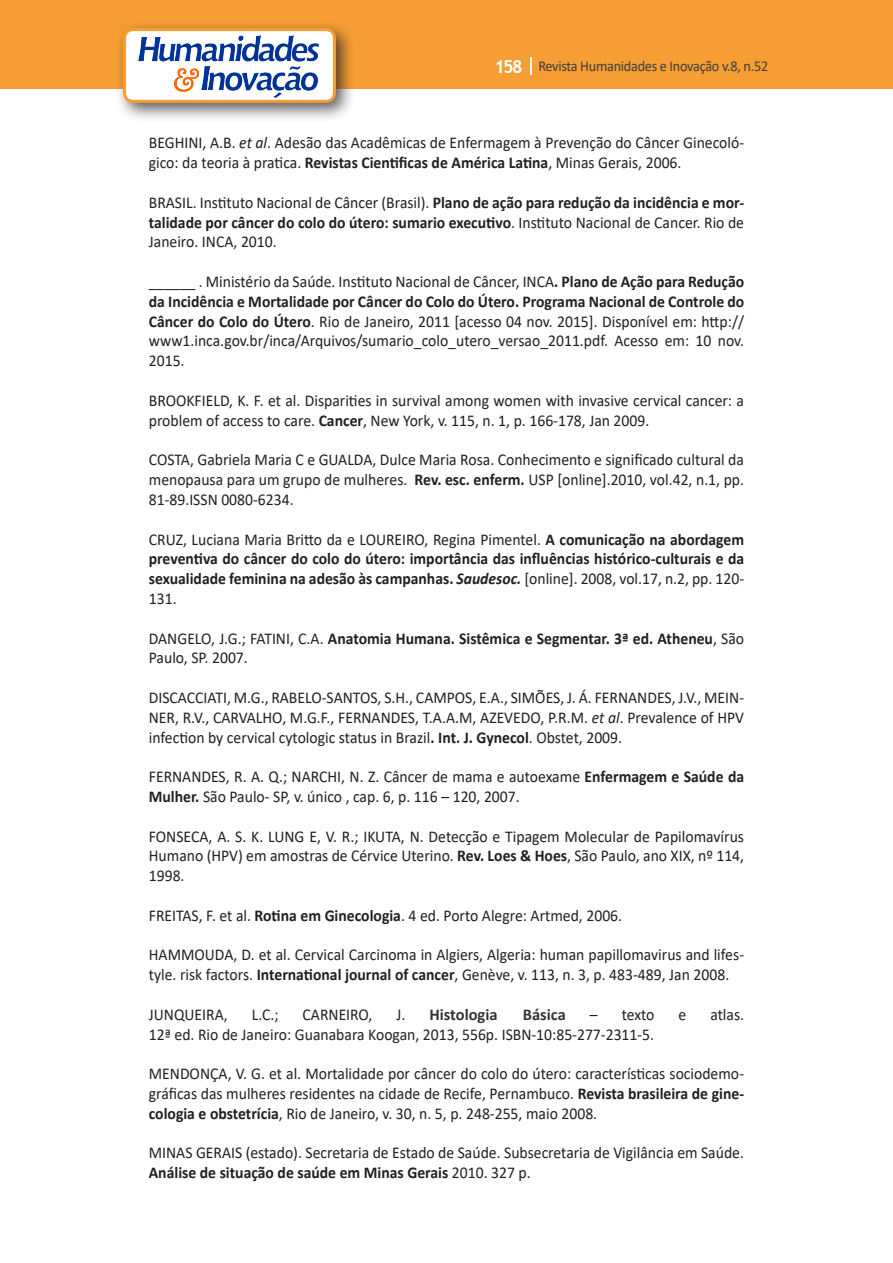
<style>
.page{position:relative;width:893px;height:1263px;background:#fff}
.page>*{position:absolute;margin:0;border:0;box-sizing:border-box;transform-origin:0 0}
.Texto{font:16.5px/19.8px "Calibri";color:#231f20;text-align:justify;scale:.95 1}
.Texto-2{font:700 16.5px/19.8px "Calibri";color:#231f20;text-align:justify;scale:.95 1}
.Texto-3{font:700 16.5px "Calibri";color:#333}
.t1{font:15px "Calibri";letter-spacing:-.02em;color:#3e3e3f;scale:.95 1}
.s1{font-family:"Trebuchet MS";font-weight:700;font-size:18px;color:#fff}
.s2{font-style:italic}
.s3{font-weight:700}
.s4{font-weight:400}
.s5{font-weight:400;color:#231f20}
</style>
<div class="page">
<div style="left:0;top:0;width:893px;height:88px;background:#f69e34"></div>
<svg style="left:530px;top:57px;width:2px;height:18px"></svg>
<div style="left:115px;top:20px;width:241px;height:103px;background:#231f20;opacity:.75"></div>
<div style="left:125px;top:30px;width:209px;height:71px;background:#fff;border-radius:9px"></div>
<img style="left:138px;top:35px;width:181px;height:62px">
<div style="left:123px;top:28px;width:213px;height:75px;border:3px solid #f69e34;border-radius:9px"></div>
<p class="t1" style="left:495px;top:56px;width:290px"><span class="s1">158</span> Revista Humanidades e Inovação v.8, n.52</p>
<p class="Texto" style="left:149px;top:133px;width:628px">BEGHINI, A.B. <span class="s2">et al</span>. Adesão das Acadêmicas de Enfermagem à Prevenção do Câncer Ginecoló&shy;gico: da teoria à pratica. <span class="s3">Revistas Cientificas de América Latina</span>, Minas Gerais, 2006.</p>
<p class="Texto" style="left:149px;top:192px;width:628px">BRASIL. Instituto Nacional de Câncer (Brasil). <span class="s3">Plano de ação para redução da incidência e mor&shy;talidade por câncer do colo do útero: sumario executivo</span>. Instituto Nacional de Cancer. Rio de Janeiro. INCA, 2010.</p>
<p class="Texto" style="left:149px;top:271px;width:628px">______ . Ministério da Saúde. Instituto Nacional de Câncer, INCA<span class="s3">. Plano de Ação para Redução da Incidência e Mortalidade por Câncer do Colo do Útero. Programa Nacional de Controle do Câncer do Colo do Útero</span>. Rio de Janeiro, 2011 [acesso 04 nov. 2015]. Disponível em: http:// www1.inca.gov.br/inca/Arquivos/sumario_colo_utero_versao_2011.pdf. Acesso em: 10 nov.<br>2015.</p>
<p class="Texto" style="left:149px;top:390px;width:628px">BROOKFIELD, K. F. et al. Disparities in survival among women with invasive cervical cancer: a problem of access to care. <span class="s3">Cancer</span>, New York, v. 115, n. 1, p. 166-178, Jan 2009.</p>
<p class="Texto" style="left:149px;top:449px;width:628px">COSTA, Gabriela Maria C e GUALDA, Dulce Maria Rosa. Conhecimento e significado cultural da menopausa para um grupo de mulheres. <span class="s3">Rev. esc. enferm.</span> USP [online].2010, vol.42, n.1, pp.<br>81-89.ISSN 0080-6234.</p>
<p class="Texto-2" style="left:149px;top:529px;width:628px"><span class="s4">CRUZ, Luciana Maria Britto da e LOUREIRO, Regina Pimentel.</span> A comunicação na abordagem preventiva do câncer do colo do útero: importância das influências histórico-culturais e da sexualidade feminina na adesão às campanhas. <span class="s2">Saudesoc.</span> <span class="s4">[online]. 2008, vol.17, n.2, pp. 120- 131.</span></p>
<p class="Texto-2" style="left:149px;top:628px;width:628px"><span class="s4">DANGELO, J.G.; FATINI, C.A.</span> Anatomia Humana. Sistêmica e Segmentar. 3ª ed. Atheneu<span class="s4">, São<br>Paulo, SP. 2007.</span></p>
<p class="Texto" style="left:149px;top:687px;width:628px">DISCACCIATI, M.G., RABELO-SANTOS, S.H., CAMPOS, E.A., SIMÕES, J. Á. FERNANDES, J.V., MEIN-NER, R.V., CARVALHO, M.G.F., FERNANDES, T.A.A.M, AZEVEDO, P.R.M. <span class="s2">et al</span>. Prevalence of HPV infection by cervical cytologic status in Brazil<span class="s3">. Int. J. Gynecol</span>. Obstet, 2009.</p>
<p class="Texto" style="left:149px;top:766px;width:628px">FERNANDES, R. A. Q.; NARCHI, N. Z. Câncer de mama e autoexame <span class="s3">Enfermagem e Saúde da<br>Mulher.</span> São Paulo- SP, v. único , cap. 6, p. 116 – 120, 2007.</p>
<p class="Texto" style="left:149px;top:826px;width:628px">FONSECA, A. S. K. LUNG E, V. R.; IKUTA, N. Detecção e Tipagem Molecular de Papilomavírus Humano (HPV) em amostras de Cérvice Uterino. <span class="s3">Rev. Loes &amp; Hoes</span>, São Paulo, ano XIX, nº 114, 1998.</p>
<p class="Texto" style="left:149px;top:905px;width:500px">FREITAS, F. et al. <span class="s3">Rotina em Ginecologia</span>. 4 ed. Porto Alegre: Artmed, 2006.</p>
<p class="Texto" style="left:149px;top:944px;width:628px">HAMMOUDA, D. et al. Cervical Carcinoma in Algiers, Algeria: human papillomavirus and lifes&shy;tyle. risk factors. <span class="s3">International journal of cancer</span>, Genève, v. 113, n. 3, p. 483-489, Jan 2008.</p>
<p class="Texto" style="left:149px;top:1004px;width:85px">JUNQUEIRA,</p>
<p class="Texto" style="left:252px;top:1004px;width:30px">L.C.;</p>
<p class="Texto" style="left:303px;top:1004px;width:75px">CARNEIRO,</p>
<p class="Texto-3" style="left:397px;top:1002px;width:103px"><span class="s5">J.</span> Histologia</p>
<p class="Texto-3" style="left:523px;top:1002px;width:44px">Básica</p>
<p class="Texto" style="left:590px;top:1004px;width:70px">– texto</p>
<p class="Texto" style="left:678px;top:1004px;width:10px">e</p>
<p class="Texto" style="left:710px;top:1004px;width:37px">atlas.</p>
<p class="Texto" style="left:149px;top:1024px;width:533px">12ª ed. Rio de Janeiro: Guanabara Koogan, 2013, 556p. ISBN-10:85-277-2311-5.</p>
<p class="Texto" style="left:149px;top:1063px;width:628px">MENDONÇA, V. G. et al. Mortalidade por câncer do colo do útero: características sociodemo&shy;gráficas das mulheres residentes na cidade de Recife, Pernambuco. <span class="s3">Revista brasileira de gine&shy;cologia e obstetrícia</span>, Rio de Janeiro, v. 30, n. 5, p. 248-255, maio 2008.</p>
<p class="Texto" style="left:149px;top:1142px;width:628px">MINAS GERAIS (estado). Secretaria de Estado de Saúde. Subsecretaria de Vigilância em Saúde.<br><span class="s3">Análise de situação de saúde em Minas Gerais</span> 2010. 327 p.</p>
</div>
